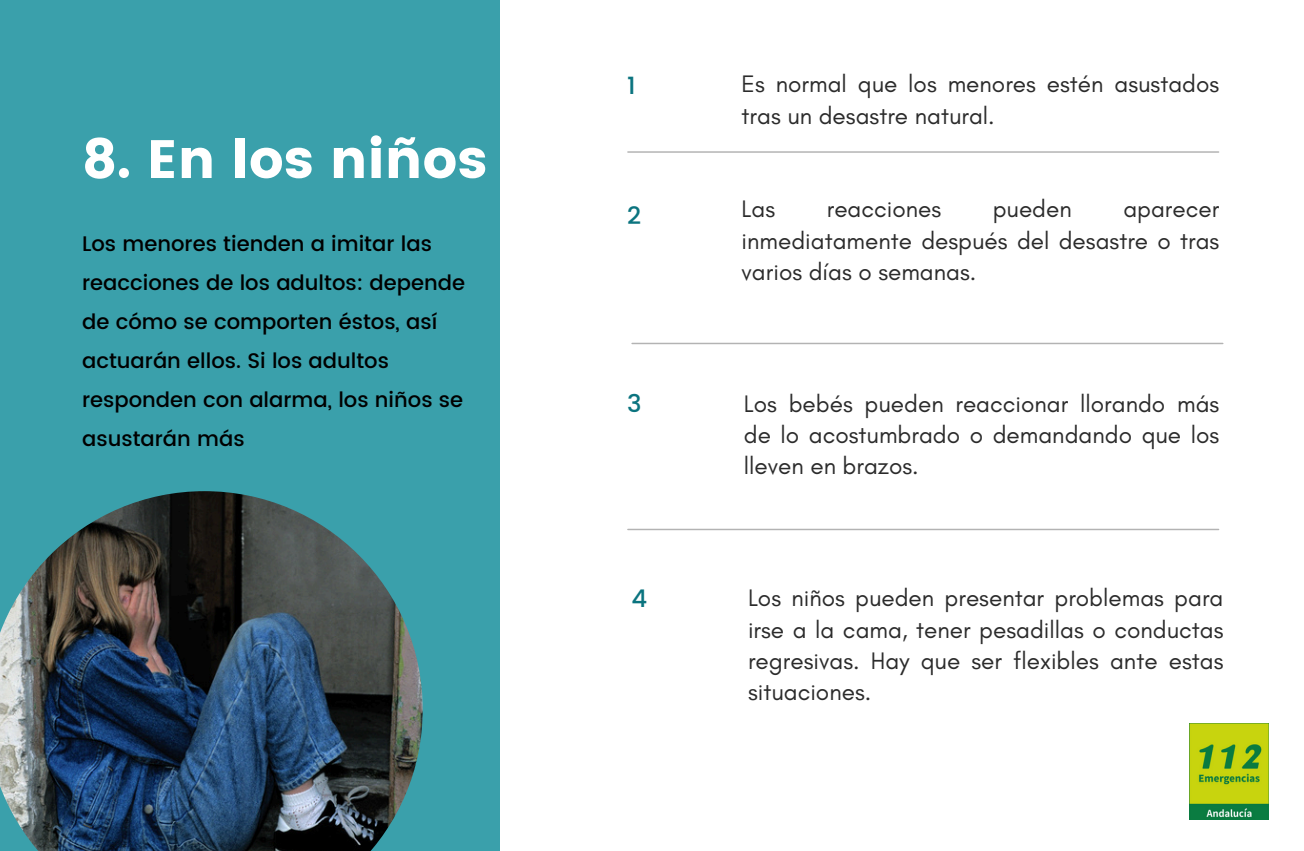
<style>
.page{position:relative;width:1304px;height:851px;background:#fff}
.page>*{position:absolute;margin:0;border:0;box-sizing:border-box;transform-origin:0 0}
.t1{font:53.8px "Poppins";color:#fff}
.t2{font:24.4px/31.2px "Glacial Indifference";color:#2b2b2b;text-align:justify}
.t3{font:500 24.4px "Poppins";color:#0b747f}
.t4{font:500 21px/39px "Poppins";color:#000}
</style>
<div class="page">
<div style="left:0;top:0;width:500px;height:850px;background:#3aa0ab"></div>
<hr style="left:628px;top:151px;width:590px;height:2px;background:#000">
<hr style="left:628px;top:528px;width:590px;height:2px;background:#000">
<img style="left:0;top:491px;width:423px;height:359px">
<img style="left:1189px;top:723px;width:79px;height:96px">
<hr style="left:632px;top:343px;width:590px;height:1px;background:#000">
<h2 class="t1" style="left:82px;top:128px;width:406px">8. En los niños</h2>
<p class="t4" style="left:82px;top:224px;width:384px">Los menores tienden a imitar las reacciones de los adultos: depende de cómo se comporten éstos, así actuarán ellos. Si los adultos responden con alarma, los niños se asustarán más</p>
<h1 class="t3" style="left:627px;top:71px;width:10px">1</h1>
<p class="t2" style="left:741px;top:68px;width:479px">Es normal que los menores estén asustados tras un desastre natural.</p>
<h3 class="t3" style="left:627px;top:201px;width:16px">2</h3>
<p class="t2" style="left:741px;top:193px;width:35px">Las</p>
<p class="t2" style="left:826px;top:193px;width:116px">reacciones</p>
<p class="t2" style="left:992px;top:193px;width:81px">pueden</p>
<p class="t2" style="left:741px;top:193px;width:479px;text-indent:382px">aparecer inmediatamente después del desastre o tras varios días o semanas.</p>
<p class="t3" style="left:627px;top:389px;width:16px">3</p>
<h3 class="t2" style="left:744px;top:387px;width:477px">Los bebés pueden reaccionar llorando más de lo acostumbrado o demandando que los lleven en brazos.</h3>
<p class="t3" style="left:631px;top:584px;width:17px">4</p>
<p class="t2" style="left:748px;top:582px;width:477px">Los niños pueden presentar problemas para irse a la cama, tener pesadillas o conductas regresivas. Hay que ser flexibles ante estas situaciones.</p>
</div>
